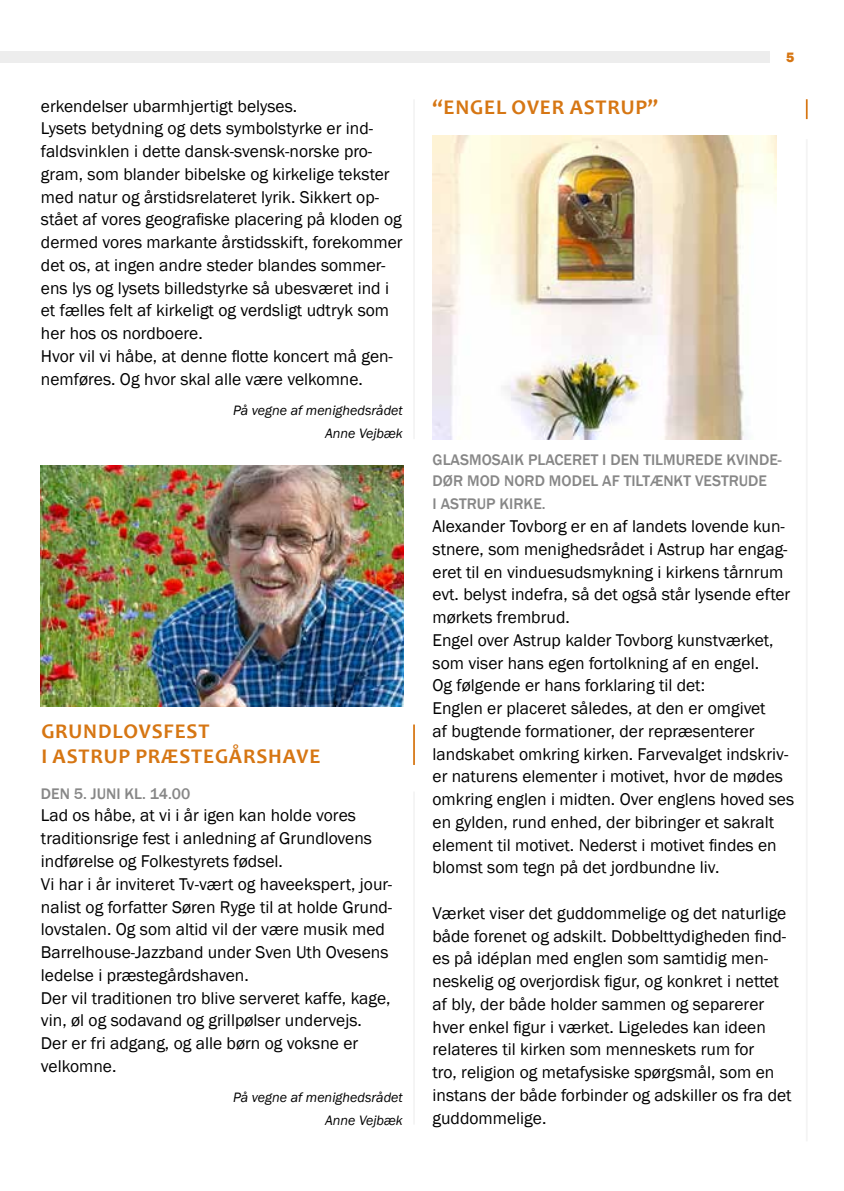
<style>
.page{position:relative;width:844px;height:1191px;background:#fff}
.page>*{position:absolute;margin:0;border:0;box-sizing:border-box;transform-origin:0 0}
.t1{font:700 21px/25.2px "Candara";letter-spacing:.04em;color:#d67613}
.t2{font:17.5px/22.8px "Franklin Gothic";color:#000}
.t3{font:500 15.75px/21px "Franklin Gothic";color:#878787}
.t4{font:italic 14px/22.8px "Franklin Gothic";color:#000;text-align:right}
.t5{font:800 14px "Franklin Gothic";color:#d67613}
</style>
<div class="page">
<div style="left:0;top:51px;width:769px;height:11px;background:#ededed"></div>
<hr style="left:805px;top:99px;width:2px;height:20px;background:#d67613">
<hr style="left:805px;top:139px;width:2px;height:1002px;background:#f4f4f4">
<hr style="left:413px;top:724px;width:2px;height:41px;background:#d67613">
<hr style="left:413px;top:791px;width:2px;height:333px;background:#f4f4f4">
<hr style="left:413px;top:99px;width:2px;height:340px;background:#f4f4f4">
<img style="left:41px;top:465px;width:363px;height:241px">
<img style="left:432px;top:136px;width:344px;height:303px">
<p class="t2" style="left:41px;top:95px;width:363px">erkendelser ubarmhjertigt belyses.<br>Lysets betydning og dets symbolstyrke er ind&shy;faldsvinklen i dette dansk-svensk-norske pro&shy;gram, som blander bibelske og kirkelige tekster med natur og årstidsrelateret lyrik. Sikkert op&shy;stået af vores geografiske placering på kloden og dermed vores markante årstidsskift, forekommer det os, at ingen andre steder blandes sommer&shy;ens lys og lysets billedstyrke så ubesværet ind i et fælles felt af kirkeligt og verdsligt udtryk som her hos os nordboere.<br>Hvor vil vi håbe, at denne flotte koncert må gen&shy;nemføres. Og hvor skal alle være velkomne.</p>
<p class="t4" style="left:233px;top:399px;width:171px">På vegne af menighedsrådet<br>Anne Vejbæk</p>
<p class="t1" style="left:41px;top:718px;width:280px">GRUNDLOVSFEST<br>I ASTRUP PRÆSTEGÅRSHAVE</p>
<p class="t3" style="left:41px;top:783px;width:151px">DEN 5. JUNI KL. 14.00</p>
<p class="t2" style="left:41px;top:804px;width:353px">Lad os håbe, at vi i år igen kan holde vores traditionsrige fest i anledning af Grundlovens indførelse og Folkestyrets fødsel.<br>Vi har i år inviteret Tv-vært og haveekspert, jour&shy;nalist og forfatter Søren Ryge til at holde Grund&shy;lovstalen. Og som altid vil der være musik med Barrelhouse-Jazzband under Sven Uth Ovesens ledelse i præstegårdshaven.<br>Der vil traditionen tro blive serveret kaffe, kage, vin, øl og sodavand og grillpølser undervejs.<br>Der er fri adgang, og alle børn og voksne er velkomne.</p>
<p class="t4" style="left:233px;top:1086px;width:171px">På vegne af menighedsrådet<br>Anne Vejbæk</p>
<p class="t1" style="left:432px;top:95px;width:227px">“ENGEL OVER ASTRUP”</p>
<p class="t5" style="left:785px;top:49px;width:10px">5</p>
<p class="t3" style="left:432px;top:450px;width:350px">GLASMOSAIK PLACERET I DEN TILMUREDE KVINDE-<br>DØR MOD NORD MODEL AF TILTÆNKT VESTRUDE</p>
<p class="t3" style="left:432px;top:493px;width:114px">I ASTRUP KIRKE.</p>
<p class="t2" style="left:432px;top:515px;width:363px">Alexander Tovborg er en af landets lovende kun&shy;stnere, som menighedsrådet i Astrup har engag&shy;eret til en vinduesudsmykning i kirkens tårnrum evt. belyst indefra, så det også står lysende efter mørkets frembrud.<br>Engel over Astrup kalder Tovborg kunstværket, som viser hans egen fortolkning af en engel.<br>Og følgende er hans forklaring til det:<br>Englen er placeret således, at den er omgivet<br>af bugtende formationer, der repræsenterer landskabet omkring kirken. Farvevalget indskriv&shy;er naturens elementer i motivet, hvor de mødes omkring englen i midten. Over englens hoved ses en gylden, rund enhed, der bibringer et sakralt element til motivet. Nederst i motivet findes en blomst som tegn på det jordbundne liv.</p>
<p class="t2" style="left:432px;top:902px;width:360px">Værket viser det guddommelige og det naturlige både forenet og adskilt. Dobbelttydigheden find&shy;es på idéplan med englen som samtidig men&shy;neskelig og overjordisk figur, og konkret i nettet af bly, der både holder sammen og separerer hver enkel figur i værket. Ligeledes kan ideen relateres til kirken som menneskets rum for<br>tro, religion og metafysiske spørgsmål, som en instans der både forbinder og adskiller os fra det guddommelige.</p>
</div>
